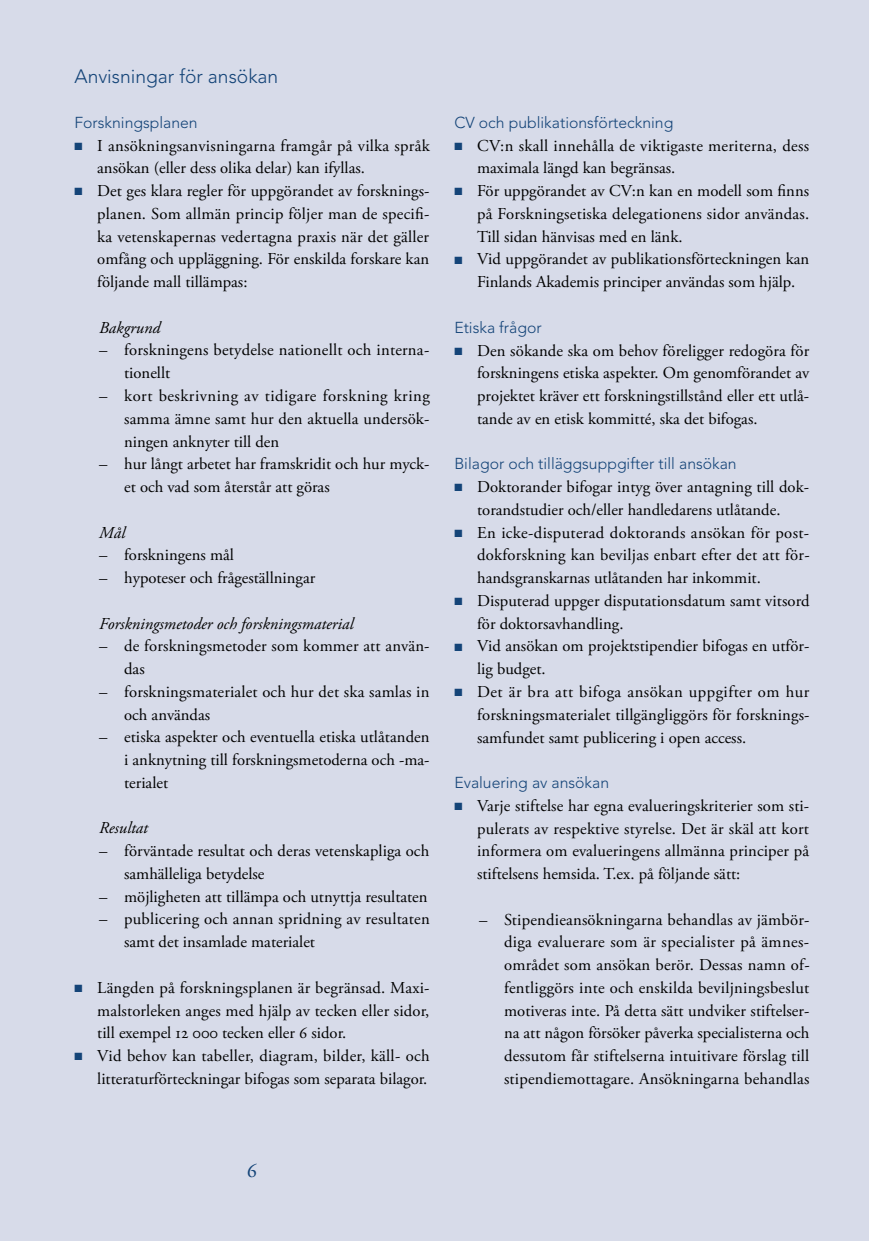
<style>
.page{position:relative;width:869px;height:1241px;background:#fff}
.page>*{position:absolute;margin:0;border:0;box-sizing:border-box;transform-origin:0 0}
.t1{font:21px "Adobe Garamond Regular SC";color:#144478}
.t2{font:300 19.25px "Avenir";color:#144478}
.t3{font:16.62px/22.8px "Adobe Garamond Pro";color:#000}
.t4{font:italic 16.62px "Adobe Garamond Pro";color:#000}
.t5{font:300 15.75px "Avenir";color:#144478}
.s1{color:#144478}
</style>
<div class="page">
<div style="left:0;top:0;width:868px;height:1240px;background:#d7dbe9"></div>
<p class="t2" style="left:74px;top:65px;width:205px">Anvisningar för ansökan</p>
<p class="t5" style="left:74px;top:113px;width:125px">Forskningsplanen</p>
<p class="t3" style="left:97px;top:134px;width:334px;text-indent:-23px"><span class="s1">■</span> I ansökningsanvisningarna framgår på vilka språk ansökan (eller dess olika delar) kan ifyllas.</p>
<p class="t3" style="left:97px;top:180px;width:333px;text-align:justify;text-indent:-23px"><span class="s1">■</span> Det ges klara regler för uppgörandet av forsknings&shy;planen. Som allmän princip följer man de specifi&shy;ka vetenskapernas vedertagna praxis när det gäller omfång och uppläggning. För enskilda forskare kan följande mall tillämpas:</p>
<p class="t4" style="left:99px;top:317px;width:62px">Bakgrund</p>
<p class="t3" style="left:124px;top:339px;width:307px;text-indent:-25px">– forskningens betydelse nationellt och interna&shy;tionellt</p>
<p class="t3" style="left:124px;top:385px;width:307px;text-align:justify;text-indent:-25px">– kort beskrivning av tidigare forskning kring samma ämne samt hur den aktuella undersök&shy;ningen anknyter till den</p>
<p class="t3" style="left:124px;top:453px;width:307px;text-indent:-25px">– hur långt arbetet har framskridit och hur myck&shy;et och vad som återstår att göras</p>
<p class="t4" style="left:99px;top:522px;width:27px">Mål</p>
<p class="t3" style="left:99px;top:544px;width:136px">– forskningens mål</p>
<p class="t3" style="left:99px;top:567px;width:217px">– hypoteser och frågeställningar</p>
<p class="t4" style="left:99px;top:613px;width:256px">Forskningsmetoder och forskningsmaterial</p>
<p class="t3" style="left:124px;top:635px;width:307px;text-indent:-25px">– de forskningsmetoder som kommer att använ&shy;das</p>
<p class="t3" style="left:124px;top:680px;width:307px;text-indent:-25px">– forskningsmaterialet och hur det ska samlas in och användas</p>
<p class="t3" style="left:124px;top:726px;width:307px;text-align:justify;text-indent:-25px">– etiska aspekter och eventuella etiska utlåtanden i anknytning till forskningsmetoderna och -ma&shy;terialet</p>
<p class="t4" style="left:99px;top:818px;width:50px">Resultat</p>
<p class="t3" style="left:124px;top:840px;width:306px;text-indent:-25px">– förväntade resultat och deras vetenskapliga och samhälleliga betydelse</p>
<p class="t3" style="left:99px;top:885px;width:329px">– möjligheten att tillämpa och utnyttja resultaten</p>
<p class="t3" style="left:124px;top:908px;width:307px;text-indent:-25px">– publicering och annan spridning av resultaten samt det insamlade materialet</p>
<p class="t3" style="left:97px;top:976px;width:334px;text-align:justify;text-indent:-23px"><span class="s1">■</span> Längden på forskningsplanen är begränsad. Maxi&shy;malstorleken anges med hjälp av tecken eller sidor, till exempel 12 000 tecken eller 6 sidor.</p>
<p class="t3" style="left:74px;top:1044px;width:356px;text-align:right"><span class="s1">■</span> Vid behov kan tabeller, diagram, bilder, käll- och litteraturförteckningar bifogas som separata bilagor.</p>
<p class="t5" style="left:454px;top:113px;width:220px">CV och publikationsförteckning</p>
<p class="t3" style="left:477px;top:134px;width:333px;text-indent:-23px"><span class="s1">■</span> CV:n skall innehålla de viktigaste meriterna, dess maximala längd kan begränsas.</p>
<p class="t3" style="left:477px;top:180px;width:333px;text-align:justify;text-indent:-23px"><span class="s1">■</span> För uppgörandet av CV:n kan en modell som finns på Forskningsetiska delegationens sidor användas.<br>Till sidan hänvisas med en länk.</p>
<p class="t3" style="left:454px;top:248px;width:356px;text-align:center"><span class="s1">■</span> Vid uppgörandet av publikationsförteckningen kan<br>Finlands Akademis principer användas som hjälp.</p>
<p class="t5" style="left:454px;top:318px;width:89px">Etiska frågor</p>
<p class="t3" style="left:477px;top:339px;width:334px;text-align:justify;text-indent:-23px"><span class="s1">■</span> Den sökande ska om behov föreligger redogöra för forskningens etiska aspekter. Om genomförandet av projektet kräver ett forskningstillstånd eller ett utlå&shy;tande av en etisk kommitté, ska det bifogas.</p>
<p class="t5" style="left:454px;top:454px;width:284px">Bilagor och tilläggsuppgifter till ansökan</p>
<p class="t3" style="left:454px;top:476px;width:356px;text-align:center"><span class="s1">■</span> Doktorander bifogar intyg över antagning till dok&shy;torandstudier och/eller handledarens utlåtande.</p>
<p class="t3" style="left:477px;top:521px;width:334px;text-align:justify;text-indent:-23px"><span class="s1">■</span> En icke-disputerad doktorands ansökan för post&shy;dokforskning kan beviljas enbart efter det att för&shy;handsgranskarnas utlåtanden har inkommit.</p>
<p class="t3" style="left:477px;top:589px;width:334px;text-indent:-23px"><span class="s1">■</span> Disputerad uppger disputationsdatum samt vitsord för doktorsavhandling.</p>
<p class="t3" style="left:477px;top:635px;width:334px;text-indent:-23px"><span class="s1">■</span> Vid ansökan om projektstipendier bifogas en utför&shy;lig budget.</p>
<p class="t3" style="left:477px;top:680px;width:334px;text-align:justify;text-indent:-23px"><span class="s1">■</span> Det är bra att bifoga ansökan uppgifter om hur forskningsmaterialet tillgängliggörs för forsknings&shy;samfundet samt publicering i open access.</p>
<p class="t5" style="left:454px;top:773px;width:156px">Evaluering av ansökan</p>
<p class="t3" style="left:477px;top:794px;width:333px;text-align:justify;text-indent:-23px"><span class="s1">■</span> Varje stiftelse har egna evalueringskriterier som sti&shy;pulerats av respektive styrelse. Det är skäl att kort informera om evalueringens allmänna principer på stiftelsens hemsida. T.ex. på följande sätt:</p>
<p class="t3" style="left:504px;top:908px;width:307px;text-align:justify;text-indent:-25px">– Stipendieansökningarna behandlas av jämbör&shy;diga evaluerare som är specialister på ämnes&shy;området som ansökan berör. Dessas namn of&shy;fentliggörs inte och enskilda beviljningsbeslut motiveras inte. På detta sätt undviker stiftelser&shy;na att någon försöker påverka specialisterna och dessutom får stiftelserna intuitivare förslag till stipendiemottagare. Ansökningarna behandlas</p>
<p class="t1" style="left:247px;top:1158px;width:12px">6</p>
</div>
